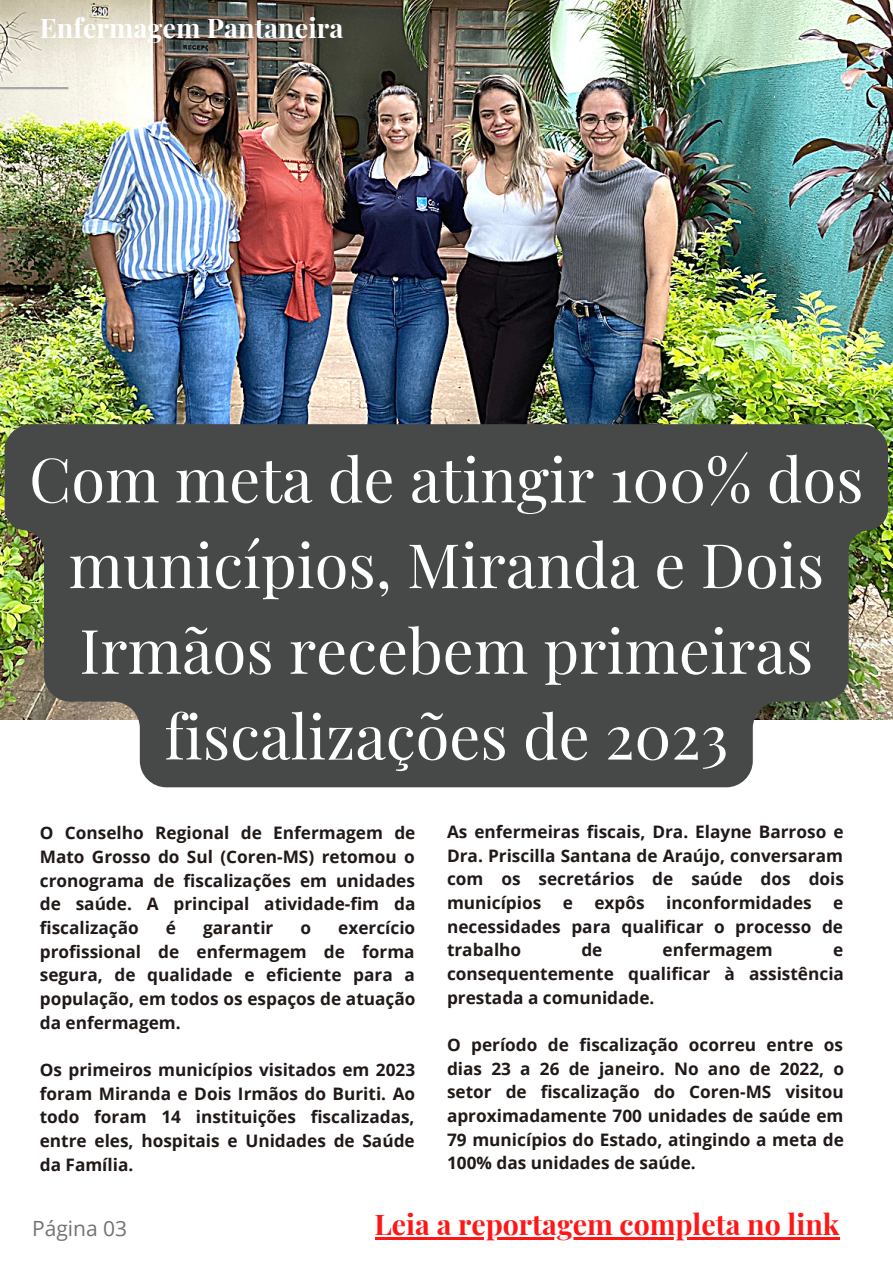
<style>
.page{position:relative;width:893px;height:1264px;background:#fff}
.page>*{position:absolute;margin:0;border:0;box-sizing:border-box;transform-origin:0 0}
.t1{font:61.35px/85.7px "Playfair Display";color:#fff;text-align:center}
.t2{font:700 28.5px "Playfair Display";color:#ff1616}
.t3{font:700 27px "Playfair Display";color:#fff}
.t4{font:21px "Open Sans";color:#737373}
.t5{font:700 17.25px/23.7px "Open Sans";color:#201917;text-align:justify}
</style>
<div class="page">
<img style="left:0;top:0;width:892px;height:720px">
<svg style="left:5px;top:424px;width:882px;height:363px;background:#555754"></svg>
<hr style="left:0;top:87px;width:68px;height:2px;background:#a6a6a6">
<hr style="left:374px;top:1237px;width:465px;height:2px;background:#ff1616">
<h3 class="t3" style="left:40px;top:9px;width:305px">Enfermagem Pantaneira</h3>
<h1 class="t1" style="left:29px;top:434px;width:835px">Com meta de atingir 100% dos municípios, Miranda e Dois<br>Irmãos recebem primeiras fiscalizações de 2023</h1>
<p class="t5" style="left:40px;top:820px;width:377px">O Conselho Regional de Enfermagem de Mato Grosso do Sul (Coren-MS) retomou o cronograma de fiscalizações em unidades de saúde. A principal atividade-fim da fiscalização</p>
<p class="t5" style="left:40px;top:915px;width:377px;text-indent:298px">exercício profissional de enfermagem de forma segura, de qualidade e eficiente para a população, em todos os espaços de atuação da enfermagem.</p>
<p class="t5" style="left:40px;top:1057px;width:377px">Os primeiros municípios visitados em 2023 foram Miranda e Dois Irmãos do Buriti. Ao todo foram 14 instituições fiscalizadas, entre eles, hospitais e Unidades de Saúde da Família.</p>
<p class="t5" style="left:166px;top:915px;width:12px">é</p>
<p class="t5" style="left:203px;top:915px;width:72px">garantir</p>
<p class="t5" style="left:300px;top:915px;width:12px">o</p>
<p class="t5" style="left:447px;top:819px;width:398px">As enfermeiras fiscais, Dra. Elayne Barroso e Dra. Priscilla Santana de Araújo, conversaram com os secretários de saúde dos dois municípios e expôs inconformidades e necessidades para qualificar o processo de trabalho</p>
<p class="t5" style="left:581px;top:937px;width:23px">de</p>
<p class="t5" style="left:662px;top:937px;width:112px">enfermagem</p>
<p class="t5" style="left:447px;top:937px;width:398px;text-indent:386px">e consequentemente qualificar à assistência prestada a comunidade.</p>
<p class="t5" style="left:447px;top:1032px;width:398px">O período de fiscalização ocorreu entre os dias 23 a 26 de janeiro. No ano de 2022, o setor de fiscalização do Coren-MS visitou aproximadamente 700 unidades de saúde em 79 municípios do Estado, atingindo a meta de 100% das unidades de saúde.</p>
<p class="t4" style="left:32px;top:1213px;width:97px">Página 03</p>
<h2 class="t2" style="left:374px;top:1204px;width:466px">Leia a reportagem completa no link</h2>
</div>
